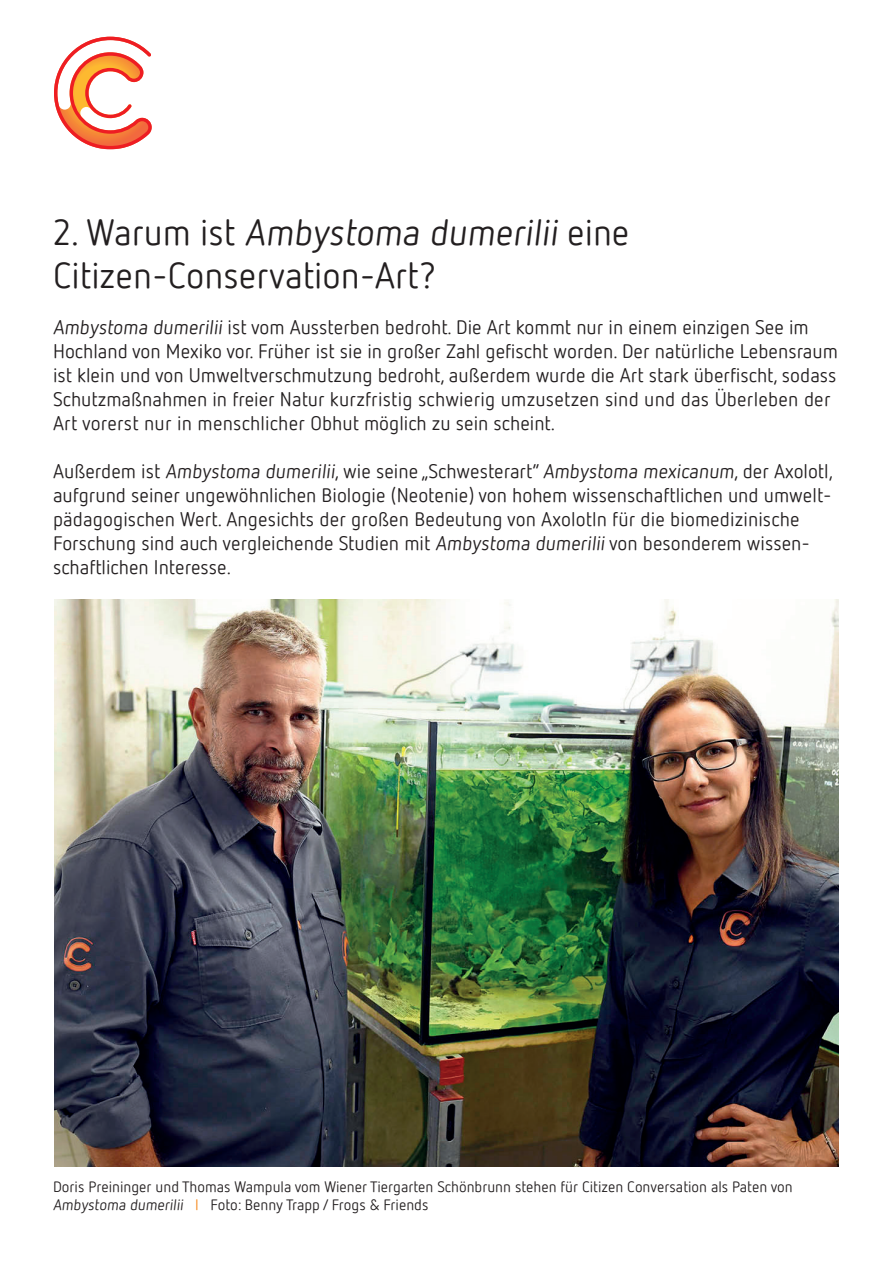
<style>
.page{position:relative;width:893px;height:1263px;background:#fff}
.page>*{position:absolute;margin:0;border:0;box-sizing:border-box;transform-origin:0 0}
.t1{font:36px/43.2px "Netto Pro";color:#231f20}
.t2{font:19.5px/24px "Netto Pro";color:#231f20}
.t3{font:15px/18px "Netto Pro";color:#231f20}
.s1{color:#f68b1f}
</style>
<div class="page">
<svg style="left:54px;top:37px;width:98px;height:112px"></svg>
<img style="left:54px;top:600px;width:785px;height:566px">
<h1 class="t1" style="left:53px;top:209px;width:578px">2. Warum ist Ambystoma dumerilii eine<br>Citizen-Conservation-Art?</h1>
<p class="t2" style="left:53px;top:314px;width:786px">Ambystoma dumerilii ist vom Aussterben bedroht. Die Art kommt nur in einem einzigen See im Hochland von Mexiko vor. Früher ist sie in großer Zahl gefischt worden. Der natürliche Lebensraum ist klein und von Umweltverschmutzung bedroht, außerdem wurde die Art stark überfischt, sodass Schutzmaßnahmen in freier Natur kurzfristig schwierig umzusetzen sind und das Überleben der Art vorerst nur in menschlicher Obhut möglich zu sein scheint.</p>
<p class="t2" style="left:53px;top:458px;width:781px">Außerdem ist Ambystoma dumerilii, wie seine „Schwesterart“ Ambystoma mexicanum, der Axolotl, aufgrund seiner ungewöhnlichen Biologie (Neotenie) von hohem wissenschaftlichen und umwelt&shy;pädagogischen Wert. Angesichts der großen Bedeutung von Axolotln für die biomedizinische Forschung sind auch vergleichende Studien mit Ambystoma dumerilii von besonderem wissen&shy;schaftlichen Interesse.</p>
<p class="t3" style="left:53px;top:1177px;width:741px">Doris Preininger und Thomas Wampula vom Wiener Tiergarten Schönbrunn stehen für Citizen Conversation als Paten von<br>Ambystoma dumerilii <span class="s1">I</span> Foto: Benny Trapp / Frogs &amp; Friends</p>
</div>
